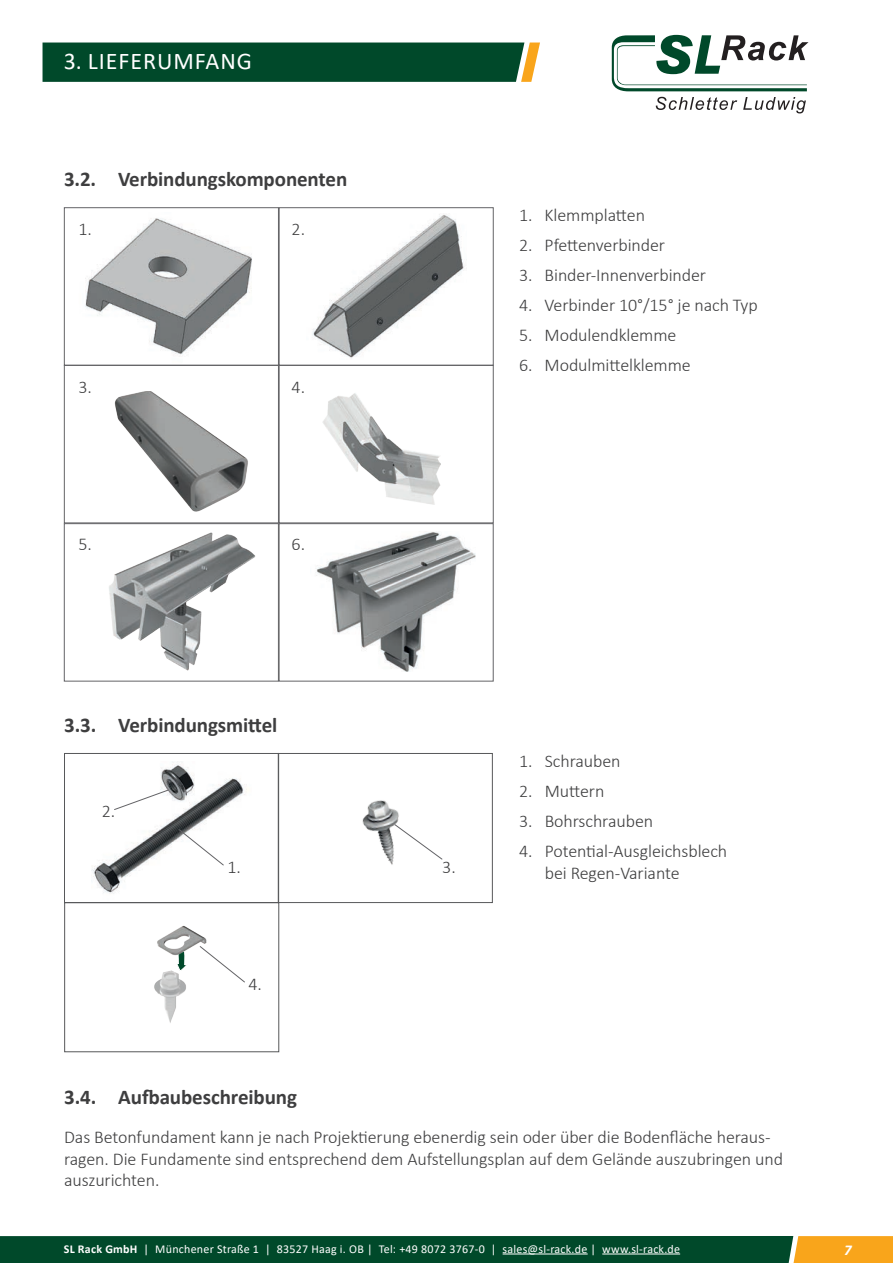
<style>
.page{position:relative;width:893px;height:1263px;background:#fff}
.page>*{position:absolute;margin:0;border:0;box-sizing:border-box;transform-origin:0 0}
.t1{font:24px "Calibri";letter-spacing:.04em;color:#fff}
.t2{font:700 21px "Calibri";letter-spacing:-.005em;color:#3e3e3f}
.t3{font:300 18px/21.6px "Calibri";letter-spacing:-.005em;color:#3e3e3f}
.t4{font:italic 700 15px "Calibri";color:#fff}
.t5{font:12px "Calibri";letter-spacing:.02em;color:#fff}
.s1{font-weight:700}
</style>
<div class="page">
<img style="left:91px;top:761px;width:156px;height:133px">
<div style="left:64px;top:753px;width:215px;height:150px;border:1px solid #57585a"></div>
<div style="left:278px;top:753px;width:215px;height:150px;border:1px solid #57585a"></div>
<svg style="left:114px;top:789px;width:55px;height:21px"></svg>
<svg style="left:178px;top:828px;width:46px;height:38px"></svg>
<img style="left:362px;top:800px;width:37px;height:65px">
<svg style="left:394px;top:824px;width:49px;height:36px"></svg>
<svg style="left:64px;top:207px;width:430px;height:475px"></svg>
<img style="left:322px;top:393px;width:118px;height:111px">
<div style="left:64px;top:902px;width:215px;height:150px;border:1px solid #57585a"></div>
<img style="left:154px;top:970px;width:32px;height:53px">
<svg style="left:176px;top:955px;width:11px;height:16px"></svg>
<img style="left:157px;top:925px;width:50px;height:30px">
<svg style="left:199px;top:945px;width:46px;height:38px"></svg>
<img style="left:115px;top:391px;width:133px;height:121px">
<img style="left:94px;top:531px;width:173px;height:141px">
<img style="left:311px;top:531px;width:165px;height:141px">
<svg style="left:0;top:1236px;width:893px;height:27px;background:#1d552a"></svg>
<hr style="left:503px;top:1253px;width:85px;height:1px;background:#fff">
<hr style="left:602px;top:1253px;width:78px;height:1px;background:#fff">
<div style="left:43px;top:43px;width:497px;height:39px;background:#00492a"></div>
<svg style="left:656px;top:97px;width:81px;height:13px"></svg>
<svg style="left:743px;top:97px;width:63px;height:16px"></svg>
<svg style="left:612px;top:35px;width:196px;height:56px"></svg>
<h1 class="t1" style="left:64px;top:44px;width:190px">3. LIEFERUMFANG</h1>
<p class="t2" style="left:64px;top:164px;width:285px">3.2. Verbindungskomponenten</p>
<p class="t3" style="left:79px;top:218px;width:15px">1.</p>
<p class="t3" style="left:292px;top:218px;width:15px">2.</p>
<p class="t3" style="left:79px;top:376px;width:15px">3.</p>
<p class="t3" style="left:292px;top:376px;width:15px">4.</p>
<p class="t3" style="left:79px;top:533px;width:15px">5.</p>
<p class="t3" style="left:292px;top:533px;width:15px">6.</p>
<p class="t3" style="left:519px;top:204px;width:127px">1. Klemmplatten</p>
<p class="t3" style="left:519px;top:234px;width:148px">2. Pfettenverbinder</p>
<p class="t3" style="left:519px;top:264px;width:189px">3. Binder-Innenverbinder</p>
<p class="t3" style="left:519px;top:294px;width:240px">4. Verbinder 10°/15° je nach Typ</p>
<p class="t3" style="left:519px;top:324px;width:159px">5. Modulendklemme</p>
<p class="t3" style="left:519px;top:354px;width:173px">6. Modulmittelklemme</p>
<p class="t2" style="left:64px;top:710px;width:215px">3.3. Verbindungsmittel</p>
<p class="t3" style="left:102px;top:800px;width:15px">2.</p>
<p class="t3" style="left:227px;top:856px;width:15px">1.</p>
<p class="t3" style="left:442px;top:856px;width:15px">3.</p>
<p class="t3" style="left:249px;top:973px;width:15px">4.</p>
<p class="t3" style="left:519px;top:750px;width:103px">1. Schrauben</p>
<p class="t3" style="left:519px;top:780px;width:87px">2. Muttern</p>
<p class="t3" style="left:519px;top:810px;width:135px">3. Bohrschrauben</p>
<p class="t3" style="left:545px;top:840px;width:184px;text-indent:-26px">4. Potential-Ausgleichsblech bei Regen-Variante</p>
<p class="t2" style="left:64px;top:1082px;width:234px">3.4. Aufbaubeschreibung</p>
<p class="t3" style="left:64px;top:1126px;width:720px">Das Betonfundament kann je nach Projektierung ebenerdig sein oder über die Bodenfläche heraus&shy;ragen. Die Fundamente sind entsprechend dem Aufstellungsplan auf dem Gelände auszubringen und auszurichten.</p>
<p class="t5" style="left:64px;top:1240px;width:618px"><span class="s1">SL Rack GmbH</span> | Münchener Straße 1 | 83527 Haag i. OB | Tel: +49 8072 3767-0 | sales@sl-rack.de | www.sl-rack.de</p>
<p class="t4" style="left:844px;top:1239px;width:9px">7</p>
</div>
